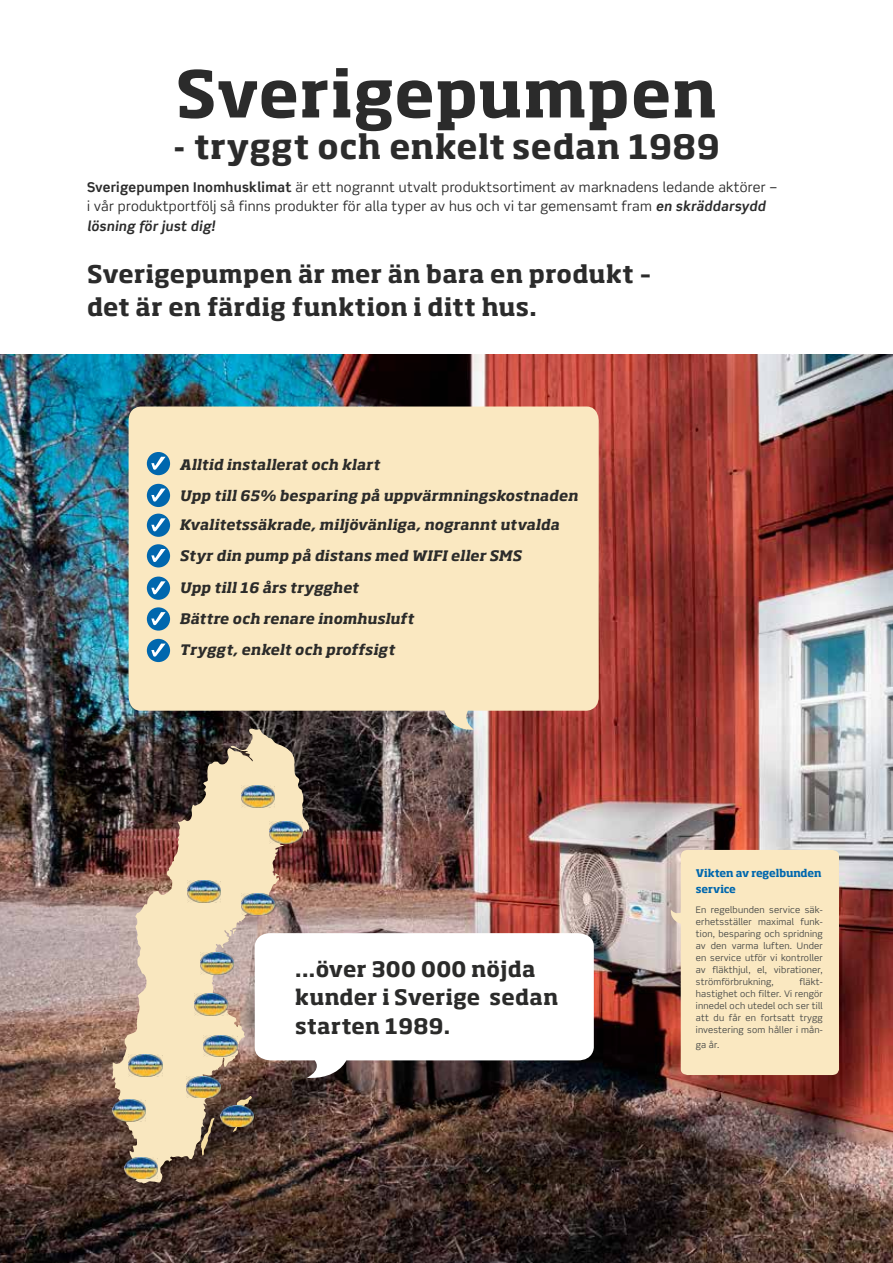
<style>
.page{position:relative;width:893px;height:1263px;background:#fff}
.page>*{position:absolute;margin:0;border:0;box-sizing:border-box;transform-origin:0 0}
.t1{font:700 63.3px "Soho Pro";letter-spacing:.01em;color:#2b2b2b}
.t2{font:700 33px "Soho Pro";letter-spacing:.02em;color:#2b2b2b}
.t3{font:700 24px/33px "Soho Pro";letter-spacing:.015em;color:#2b2b2b}
.t4{font:700 21px/28.5px "Soho Pro";letter-spacing:.015em;color:#2b2b2a}
.t5{font:italic 700 14.25px/28.5px "Soho Pro";letter-spacing:.015em;color:#2b2b2a}
.t6{font:13.5px/19.5px "Scene Std";letter-spacing:.02em;color:#2b2b2b}
.t7{font:700 10.5px/16.2px "Soho Pro";letter-spacing:-.005em;color:#0067ae}
.t8{font:9px/12px "Scene Std";letter-spacing:.02em;color:#474947;text-align:justify}
.s1{font-weight:700}
.s2{font-weight:700;font-style:italic}
</style>
<div class="page">
<img style="left:0;top:354px;width:893px;height:909px">
<svg style="left:309px;top:933px;width:285px;height:146px"></svg>
<img style="left:112px;top:728px;width:197px;height:456px">
<svg style="left:232px;top:1095px;width:20px;height:37px"></svg>
<svg style="left:201px;top:1118px;width:14px;height:38px"></svg>
<img style="left:124px;top:1157px;width:34px;height:22px">
<img style="left:112px;top:1100px;width:34px;height:21px">
<img style="left:129px;top:1054px;width:33px;height:22px">
<img style="left:221px;top:1105px;width:33px;height:22px">
<img style="left:204px;top:1035px;width:33px;height:22px">
<img style="left:187px;top:1076px;width:33px;height:22px">
<img style="left:194px;top:994px;width:33px;height:21px">
<img style="left:200px;top:952px;width:34px;height:22px">
<img style="left:187px;top:880px;width:34px;height:22px">
<img style="left:241px;top:893px;width:34px;height:22px">
<img style="left:269px;top:822px;width:34px;height:21px">
<img style="left:241px;top:786px;width:34px;height:21px">
<svg style="left:129px;top:406px;width:470px;height:325px;background:#efddb8"></svg>
<div style="left:147px;top:452px;width:23px;height:23px;background:#0067ae;border-radius:50%"></div>
<svg style="left:151px;top:457px;width:15px;height:13px"></svg>
<div style="left:147px;top:484px;width:23px;height:23px;background:#0067ae;border-radius:50%"></div>
<svg style="left:151px;top:489px;width:15px;height:13px"></svg>
<div style="left:147px;top:514px;width:23px;height:23px;background:#0067ae;border-radius:50%"></div>
<svg style="left:151px;top:518px;width:15px;height:14px"></svg>
<div style="left:147px;top:544px;width:23px;height:23px;background:#0067ae;border-radius:50%"></div>
<svg style="left:151px;top:549px;width:15px;height:13px"></svg>
<div style="left:147px;top:577px;width:23px;height:23px;background:#0067ae;border-radius:50%"></div>
<svg style="left:151px;top:581px;width:15px;height:14px"></svg>
<div style="left:147px;top:607px;width:23px;height:24px;background:#0067ae;border-radius:50%"></div>
<svg style="left:151px;top:612px;width:15px;height:13px"></svg>
<div style="left:147px;top:639px;width:23px;height:23px;background:#0067ae;border-radius:50%"></div>
<svg style="left:151px;top:644px;width:15px;height:13px"></svg>
<div style="left:670px;top:850px;width:169px;height:225px;background:#fae8c1"></div>
<h1 class="t1" style="left:176px;top:48px;width:543px">Sverigepumpen</h1>
<h2 class="t2" style="left:173px;top:123px;width:548px">- tryggt och enkelt sedan 1989</h2>
<h3 class="t6" style="left:87px;top:177px;width:691px"><span class="s1">Sverigepumpen Inomhusklimat</span> är ett nogrannt utvalt produktsortiment av marknadens ledande aktörer – i vår produktportfölj så finns produkter för alla typer av hus och vi tar gemensamt fram <span class="s2">en skräddarsydd lösning för just dig!</span></h3>
<h3 class="t3" style="left:87px;top:256px;width:566px">Sverigepumpen är mer än bara en produkt – det är en färdig funktion i ditt hus.</h3>
<h3 class="t5" style="left:180px;top:449px;width:202px">Alltid installerat och klart</h3>
<h3 class="t5" style="left:180px;top:481px;width:400px">Upp till 65% besparing på uppvärmningskostnaden<br>Kvalitetssäkrade, miljövänliga, nogrannt utvalda</h3>
<h3 class="t5" style="left:180px;top:541px;width:343px">Styr din pump på distans med WIFI eller SMS</h3>
<h3 class="t5" style="left:180px;top:572px;width:180px">Upp till 16 års trygghet</h3>
<h3 class="t5" style="left:180px;top:603px;width:236px">Bättre och renare inomhusluft</h3>
<h3 class="t5" style="left:180px;top:635px;width:217px">Tryggt, enkelt och proffsigt</h3>
<h3 class="t4" style="left:295px;top:953px;width:265px">...över 300 000 nöjda kunder i Sverige sedan starten 1989.</h3>
<p class="t7" style="left:696px;top:864px;width:127px">Vikten av regelbunden service</p>
<p class="t8" style="left:696px;top:904px;width:128px">En regelbunden service säk&shy;erhetsställer maximal funk&shy;tion, besparing och spridning av den varma luften. Under en service utför vi kontroller av fläkthjul, el, vibrationer, strömförbrukning,</p>
<p class="t8" style="left:696px;top:976px;width:128px;text-indent:104px">fläkt&shy;hastighet och filter. Vi rengör innedel och utedel och ser till att du får en fortsatt trygg investering som håller i mån-</p>
<p class="t8" style="left:696px;top:1038px;width:25px">ga år.</p>
</div>
